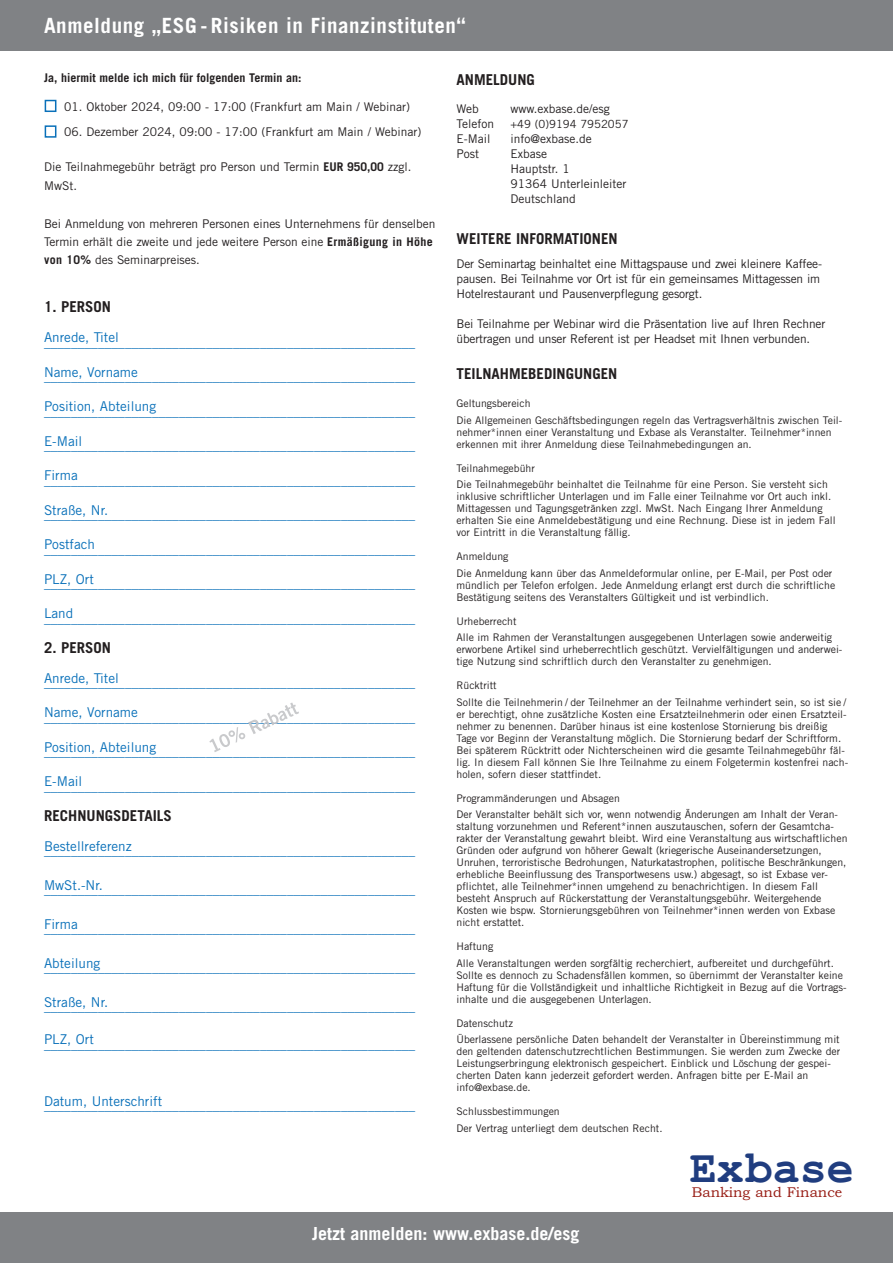
<style>
.page{position:relative;width:893px;height:1263px;background:#fff}
.page>*{position:absolute;margin:0;border:0;box-sizing:border-box;transform-origin:0 0}
.t1{font:700 45px "Courier New";color:#203d7f}
.t2{font:700 21px "Trade Gothic LT";letter-spacing:.03em;color:#fff}
.t3{font:700 18px "Trade Gothic LT";color:#fff}
.t4{font:700 15px "Trade Gothic LT";color:#231f20}
.t5{font:14.25px "Bookman Old Style";color:#971c14}
.t6{font:13.5px "Trade Gothic LT";color:#0970b9}
.t7{font:12px/15px "Trade Gothic LT";letter-spacing:-.005em;color:#231f20}
.t8{font:700 12px "Trade Gothic LT";color:#231f20}
.t9{font:11.25px "Trade Gothic LT";color:#231f20}
.t10{font:10.5px/12px "Trade Gothic LT";color:#231f20}
.s1{font-weight:700}
</style>
<div class="page">
<div style="left:45px;top:100px;width:11px;height:12px;border:2px solid #0970b9"></div>
<div style="left:45px;top:125px;width:11px;height:13px;border:2px solid #0970b9"></div>
<div style="left:0;top:1212px;width:893px;height:51px;background:#808285"></div>
<div style="left:0;top:0;width:893px;height:51px;background:#808285"></div>
<svg style="left:209px;top:719px;width:62px;height:33px"></svg>
<h3 class="t3" style="left:44px;top:11px;width:453px">Anmeldung zum Workshop «Strategic Business Storytelling»</h3>
<h2 class="t2" style="left:44px;top:13px;width:423px">Anmeldung „ESG - Risiken in Finanzinstituten“</h2>
<p class="t8" style="left:44px;top:71px;width:259px">Ja, hiermit melde ich mich für folgenden Termin an:</p>
<p class="t7" style="left:64px;top:99px;width:347px">01. Oktober 2024, 09:00 - 17:00 (Frankfurt am Main / Webinar)</p>
<p class="t7" style="left:64px;top:125px;width:359px">06. Dezember 2024, 09:00 - 17:00 (Frankfurt am Main / Webinar)</p>
<p class="t7" style="left:44px;top:157px;width:369px;line-height:19.5px">Die Teilnahmegebühr beträgt pro Person und Termin <span class="s1">EUR 950,00</span> zzgl.<br>MwSt.</p>
<p class="t7" style="left:44px;top:215px;width:393px;line-height:18px">Bei Anmeldung von mehreren Personen eines Unternehmens für denselben<br>Termin erhält die zweite und jede weitere Person eine <span class="s1">Ermäßigung in Höhe von 10%</span> des Seminarpreises.</p>
<h3 class="t4" style="left:44px;top:297px;width:69px">1. PERSON</h3>
<p class="t6" style="left:44px;top:329px;width:76px">Anrede, Titel</p>
<p class="t6" style="left:44px;top:334px;width:373px">_______________________________________________________</p>
<p class="t6" style="left:44px;top:364px;width:95px">Name, Vorname</p>
<p class="t6" style="left:44px;top:368px;width:373px">_______________________________________________________</p>
<p class="t6" style="left:44px;top:398px;width:114px">Position, Abteilung</p>
<p class="t6" style="left:44px;top:403px;width:373px">_______________________________________________________</p>
<p class="t6" style="left:44px;top:433px;width:40px">E-Mail</p>
<p class="t6" style="left:44px;top:437px;width:373px">_______________________________________________________</p>
<p class="t6" style="left:44px;top:467px;width:35px">Firma</p>
<p class="t6" style="left:44px;top:472px;width:373px">_______________________________________________________</p>
<p class="t6" style="left:44px;top:502px;width:66px">Straße, Nr.</p>
<p class="t6" style="left:44px;top:506px;width:373px">_______________________________________________________</p>
<p class="t6" style="left:44px;top:536px;width:52px">Postfach</p>
<p class="t6" style="left:44px;top:541px;width:373px">_______________________________________________________</p>
<p class="t6" style="left:44px;top:571px;width:51px">PLZ, Ort</p>
<p class="t6" style="left:44px;top:575px;width:373px">_______________________________________________________</p>
<p class="t6" style="left:44px;top:605px;width:31px">Land</p>
<p class="t6" style="left:44px;top:610px;width:373px">_______________________________________________________</p>
<h3 class="t4" style="left:44px;top:638px;width:69px">2. PERSON</h3>
<p class="t6" style="left:44px;top:670px;width:76px">Anrede, Titel</p>
<p class="t6" style="left:44px;top:674px;width:373px">_______________________________________________________</p>
<p class="t6" style="left:44px;top:704px;width:95px">Name, Vorname</p>
<p class="t6" style="left:44px;top:709px;width:373px">_______________________________________________________</p>
<p class="t6" style="left:44px;top:739px;width:114px">Position, Abteilung</p>
<p class="t6" style="left:44px;top:743px;width:373px">_______________________________________________________</p>
<p class="t6" style="left:44px;top:773px;width:40px">E-Mail</p>
<p class="t6" style="left:44px;top:778px;width:373px">_______________________________________________________</p>
<h3 class="t4" style="left:44px;top:806px;width:129px">RECHNUNGSDETAILS</h3>
<p class="t6" style="left:44px;top:838px;width:89px">Bestellreferenz</p>
<p class="t6" style="left:44px;top:842px;width:373px">_______________________________________________________</p>
<p class="t6" style="left:44px;top:877px;width:60px">MwSt.-Nr.</p>
<p class="t6" style="left:44px;top:881px;width:373px">_______________________________________________________</p>
<p class="t6" style="left:44px;top:916px;width:35px">Firma</p>
<p class="t6" style="left:44px;top:920px;width:373px">_______________________________________________________</p>
<p class="t6" style="left:44px;top:955px;width:58px">Abteilung</p>
<p class="t6" style="left:44px;top:959px;width:373px">_______________________________________________________</p>
<p class="t6" style="left:44px;top:994px;width:66px">Straße, Nr.</p>
<p class="t6" style="left:44px;top:998px;width:373px">_______________________________________________________</p>
<p class="t6" style="left:44px;top:1031px;width:51px">PLZ, Ort</p>
<p class="t6" style="left:44px;top:1036px;width:373px">_______________________________________________________</p>
<p class="t6" style="left:44px;top:1093px;width:120px">Datum, Unterschrift</p>
<p class="t6" style="left:44px;top:1097px;width:373px">_______________________________________________________</p>
<h3 class="t4" style="left:456px;top:70px;width:80px">ANMELDUNG</h3>
<p class="t7" style="left:456px;top:101px;width:24px">Web</p>
<p class="t7" style="left:510px;top:101px;width:101px">www.exbase.de/esg</p>
<p class="t7" style="left:456px;top:116px;width:39px">Telefon</p>
<p class="t9" style="left:510px;top:118px;width:120px">+49 (0)9194 7952057</p>
<p class="t7" style="left:456px;top:131px;width:35px">E-Mail</p>
<p class="t7" style="left:510px;top:131px;width:83px">info@exbase.de</p>
<p class="t7" style="left:456px;top:146px;width:24px">Post</p>
<p class="t7" style="left:510px;top:146px;width:118px">Exbase<br>Hauptstr. 1<br>91364 Unterleinleiter<br>Deutschland</p>
<h3 class="t4" style="left:456px;top:229px;width:163px">WEITERE INFORMATIONEN</h3>
<p class="t7" style="left:456px;top:256px;width:367px">Der Seminartag beinhaltet eine Mittagspause und zwei kleinere Kaffee&shy;pausen. Bei Teilnahme vor Ort ist für ein gemeinsames Mittagessen im<br>Hotelrestaurant und Pausenverpflegung gesorgt.</p>
<p class="t7" style="left:456px;top:316px;width:370px">Bei Teilnahme per Webinar wird die Präsentation live auf Ihren Rechner übertragen und unser Referent ist per Headset mit Ihnen verbunden.</p>
<h3 class="t4" style="left:456px;top:364px;width:162px">TEILNAHMEBEDINGUNGEN</h3>
<p class="t10" style="left:456px;top:395px;width:387px;line-height:16.5px">Geltungsbereich<br>Die Allgemeinen Geschäftsbedingungen regeln das Vertragsverhältnis zwischen Teil-</p>
<p class="t10" style="left:456px;top:426px;width:377px">nehmer*innen einer Veranstaltung und Exbase als Veranstalter. Teilnehmer*innen erkennen mit ihrer Anmeldung diese Teilnahmebedingungen an.</p>
<p class="t10" style="left:456px;top:460px;width:373px;line-height:16.5px">Teilnahmegebühr<br>Die Teilnahmegebühr beinhaltet die Teilnahme für eine Person. Sie versteht sich</p>
<p class="t10" style="left:456px;top:490px;width:381px">inklusive schriftlicher Unterlagen und im Falle einer Teilnahme vor Ort auch inkl.<br>Mittagessen und Tagungsgetränken zzgl. MwSt. Nach Eingang Ihrer Anmeldung erhalten Sie eine Anmeldebestätigung und eine Rechnung. Diese ist in jedem Fall vor Eintritt in die Veranstaltung fällig.</p>
<p class="t10" style="left:456px;top:548px;width:377px;line-height:16.5px">Anmeldung<br>Die Anmeldung kann über das Anmeldeformular online, per E-Mail, per Post oder</p>
<p class="t10" style="left:456px;top:579px;width:380px">mündlich per Telefon erfolgen. Jede Anmeldung erlangt erst durch die schriftliche<br>Bestätigung seitens des Veranstalters Gültigkeit und ist verbindlich.</p>
<p class="t10" style="left:456px;top:613px;width:377px;line-height:16.5px">Urheberrecht<br>Alle im Rahmen der Veranstaltungen ausgegebenen Unterlagen sowie anderweitig</p>
<p class="t10" style="left:456px;top:643px;width:387px">erworbene Artikel sind urheberrechtlich geschützt. Vervielfältigungen und anderwei&shy;tige Nutzung sind schriftlich durch den Veranstalter zu genehmigen.</p>
<p class="t10" style="left:456px;top:677px;width:391px;line-height:16.5px">Rücktritt<br>Sollte die Teilnehmerin / der Teilnehmer an der Teilnahme verhindert sein, so ist sie /</p>
<p class="t10" style="left:456px;top:708px;width:393px">er berechtigt, ohne zusätzliche Kosten eine Ersatzteilnehmerin oder einen Ersatzteil&shy;nehmer zu benennen. Darüber hinaus ist eine kostenlose Stornierung bis dreißig Tage vor Beginn der Veranstaltung möglich. Die Stornierung bedarf der Schriftform.<br>Bei späterem Rücktritt oder Nichterscheinen wird die gesamte Teilnahmegebühr fäl&shy;lig. In diesem Fall können Sie Ihre Teilnahme zu einem Folgetermin kostenfrei nach&shy;holen, sofern dieser stattfindet.</p>
<p class="t10" style="left:456px;top:790px;width:383px;line-height:16.5px">Programmänderungen und Absagen<br>Der Veranstalter behält sich vor, wenn notwendig Änderungen am Inhalt der Veran-</p>
<p class="t10" style="left:456px;top:820px;width:392px">staltung vorzunehmen und Referent*innen auszutauschen, sofern der Gesamtcha&shy;rakter der Veranstaltung gewahrt bleibt. Wird eine Veranstaltung aus wirtschaftlichen Gründen oder aufgrund von höherer Gewalt (kriegerische Auseinandersetzungen, Unruhen, terroristische Bedrohungen, Naturkatastrophen, politische Beschränkungen, erhebliche Beeinflussung des Transportwesens usw.) abgesagt, so ist Exbase ver&shy;pflichtet, alle Teilnehmer*innen umgehend zu benachrichtigen. In diesem Fall besteht Anspruch auf Rückerstattung der Veranstaltungsgebühr. Weitergehende Kosten wie bspw. Stornierungsgebühren von Teilnehmer*innen werden von Exbase nicht erstattet.</p>
<p class="t10" style="left:456px;top:938px;width:379px;line-height:16.5px">Haftung<br>Alle Veranstaltungen werden sorgfältig recherchiert, aufbereitet und durchgeführt.</p>
<p class="t10" style="left:456px;top:969px;width:392px">Sollte es dennoch zu Schadensfällen kommen, so übernimmt der Veranstalter keine<br>Haftung für die Vollständigkeit und inhaltliche Richtigkeit in Bezug auf die Vortrags&shy;inhalte und die ausgegebenen Unterlagen.</p>
<p class="t10" style="left:456px;top:1015px;width:385px;line-height:16.5px">Datenschutz<br>Überlassene persönliche Daten behandelt der Veranstalter in Übereinstimmung mit</p>
<p class="t10" style="left:456px;top:1045px;width:385px">den geltenden datenschutzrechtlichen Bestimmungen. Sie werden zum Zwecke der Leistungserbringung elektronisch gespeichert. Einblick und Löschung der gespei&shy;cherten Daten kann jederzeit gefordert werden. Anfragen bitte per E-Mail an info@exbase.de.</p>
<p class="t10" style="left:456px;top:1103px;width:208px;line-height:16.5px">Schlussbestimmungen<br>Der Vertrag unterliegt dem deutschen Recht.</p>
<h1 class="t1" style="left:690px;top:1140px;width:165px">Exbase</h1>
<h3 class="t5" style="left:692px;top:1184px;width:152px">Banking and Finance</h3>
<h3 class="t3" style="left:312px;top:1222px;width:269px">Jetzt anmelden: www.exbase.de/esg</h3>
</div>
